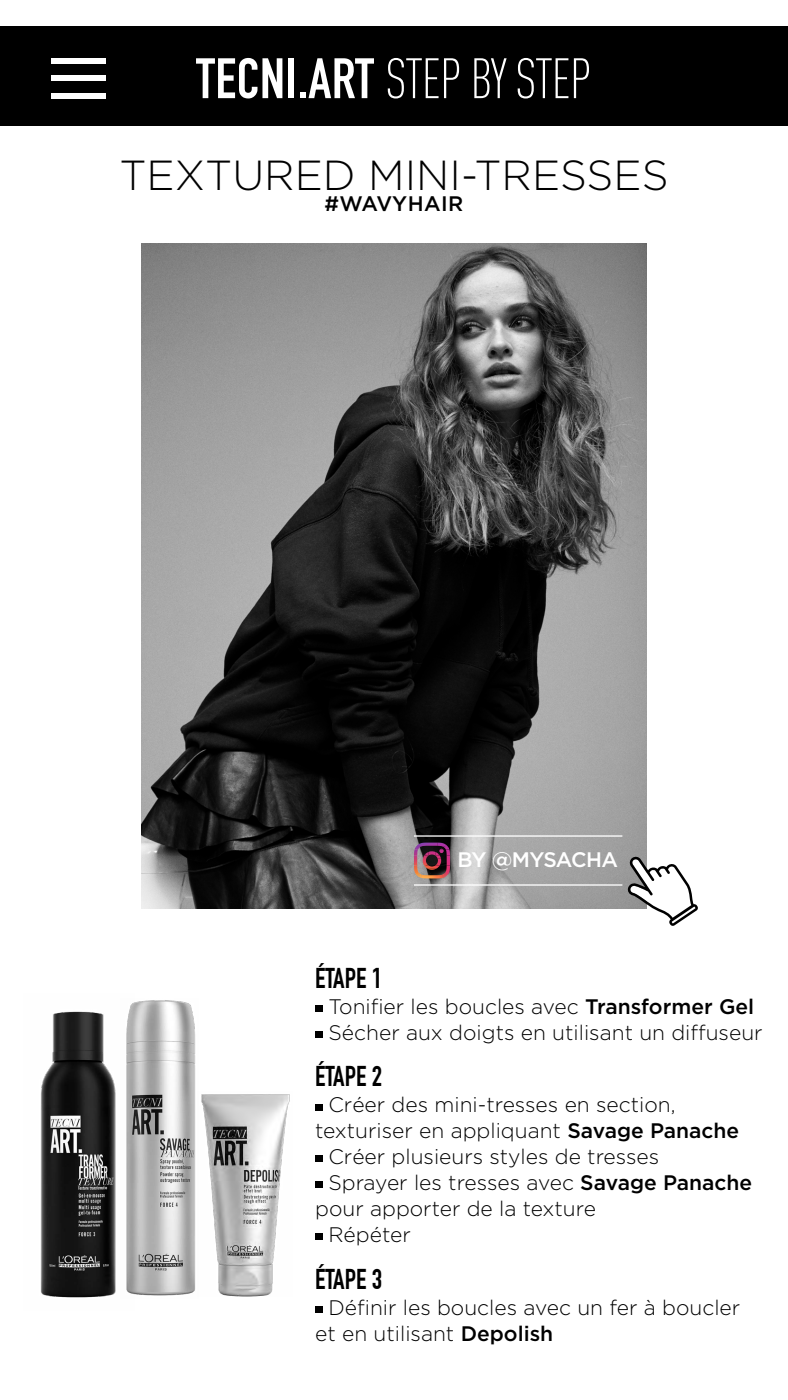
<style>
.page{position:relative;width:788px;height:1400px;background:#fff}
.page>*{position:absolute;margin:0;border:0;box-sizing:border-box;transform-origin:0 0}
.t1{font:300 56px "DIN Cond";letter-spacing:-.025em;color:#fff}
.t2{font:300 42px "Gotham";color:#000}
.t3{font:700 28px "DIN Condensed";color:#000}
.t4{font:300 21px/25.9px "Gotham";color:#000}
.t5{font:500 21px "Gotham";letter-spacing:-.04em;color:#fff}
.t6{font:500 21px "Gotham";letter-spacing:.02em;color:#000}
.s1{font-family:"DIN Condensed";font-weight:700}
.s2{font-weight:500}
</style>
<div class="page">
<img style="left:142px;top:243px;width:504px;height:665px">
<div style="left:315px;top:1005px;width:7px;height:7px;background:#000"></div>
<div style="left:315px;top:1031px;width:7px;height:7px;background:#000"></div>
<div style="left:315px;top:1104px;width:7px;height:7px;background:#000"></div>
<div style="left:315px;top:1155px;width:7px;height:7px;background:#000"></div>
<div style="left:315px;top:1181px;width:7px;height:7px;background:#000"></div>
<div style="left:315px;top:1233px;width:7px;height:7px;background:#000"></div>
<div style="left:315px;top:1306px;width:7px;height:7px;background:#000"></div>
<svg style="left:414px;top:843px;width:36px;height:35px"></svg>
<hr style="left:414px;top:835px;width:208px;height:2px;background:#fff">
<hr style="left:414px;top:884px;width:208px;height:2px;background:#fff">
<svg style="left:627px;top:856px;width:71px;height:70px"></svg>
<img style="left:134px;top:1000px;width:62px;height:296px">
<div style="left:0;top:26px;width:788px;height:100px;background:#000"></div>
<div style="left:51px;top:58px;width:55px;height:6px;background:#fff"></div>
<div style="left:51px;top:93px;width:55px;height:5px;background:#fff"></div>
<div style="left:51px;top:76px;width:55px;height:5px;background:#fff"></div>
<img style="left:40px;top:1002px;width:94px;height:296px">
<img style="left:201px;top:1094px;width:89px;height:203px">
<h1 class="t1" style="left:196px;top:47px;width:397px"><span class="s1">TECNI.ART</span> STEP BY STEP</h1>
<h2 class="t2" style="left:119px;top:152px;width:550px">TEXTURED MINI-TRESSES</h2>
<p class="t6" style="left:324px;top:192px;width:140px">#WAVYHAIR</p>
<p class="t5" style="left:457px;top:848px;width:162px">BY @MYSACHA</p>
<h3 class="t3" style="left:315px;top:962px;width:68px">ÉTAPE 1</h3>
<p class="t4" style="left:328px;top:993px;width:435px">Tonifier les boucles avec <span class="s2">Transformer Gel<br></span>Sécher aux doigts en utilisant un diffuseur</p>
<h3 class="t3" style="left:315px;top:1060px;width:68px">ÉTAPE 2</h3>
<p class="t4" style="left:328px;top:1092px;width:348px">Créer des mini-tresses en section,</p>
<p class="t4" style="left:315px;top:1118px;width:425px">texturiser en appliquant <span class="s2">Savage Panache</span></p>
<p class="t4" style="left:328px;top:1144px;width:332px">Créer plusieurs styles de tresses</p>
<p class="t4" style="left:328px;top:1169px;width:425px">Sprayer les tresses avec <span class="s2">Savage Panache</span></p>
<p class="t4" style="left:315px;top:1195px;width:282px">pour apporter de la texture</p>
<p class="t4" style="left:328px;top:1221px;width:84px">Répéter</p>
<h3 class="t3" style="left:315px;top:1263px;width:68px">ÉTAPE 3</h3>
<p class="t4" style="left:315px;top:1294px;width:426px;text-indent:13px">Définir les boucles avec un fer à boucler et en utilisant <span class="s2">Depolish</span></p>
</div>
